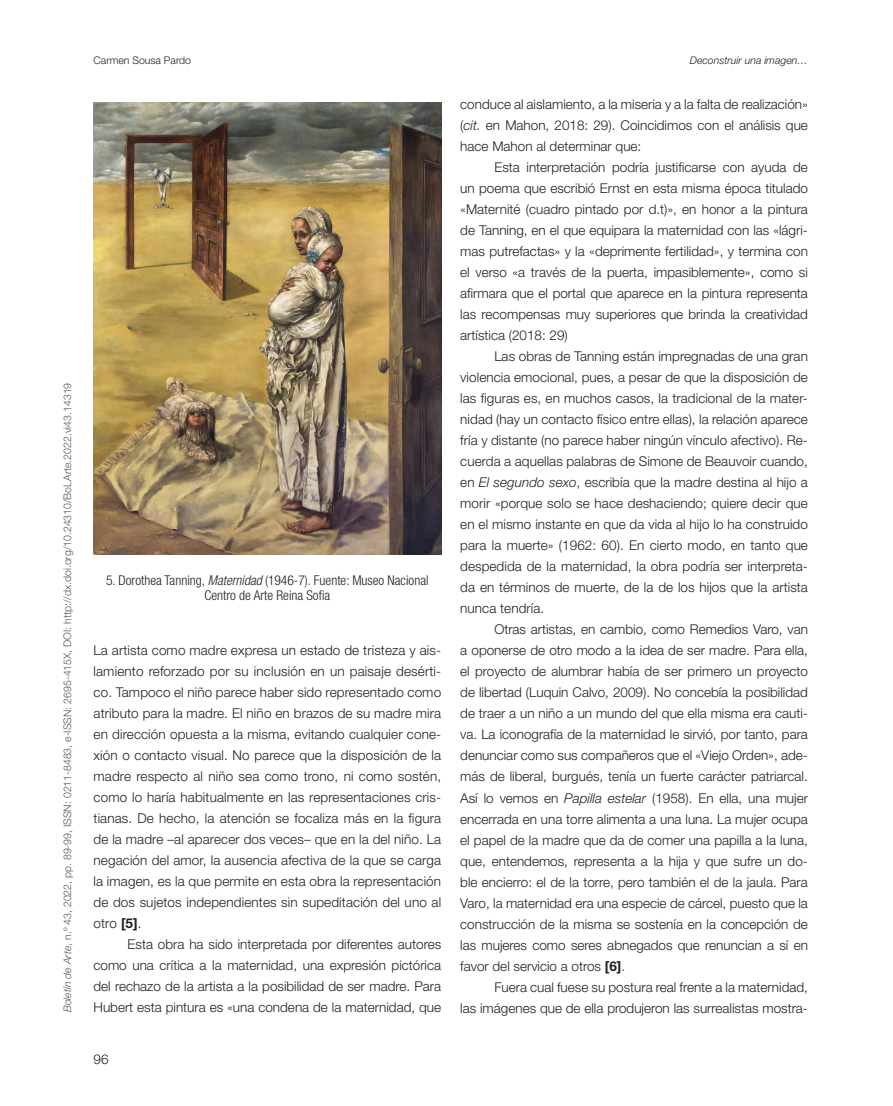
<style>
.page{position:relative;width:893px;height:1106px;background:#fff}
.page>*{position:absolute;margin:0;border:0;box-sizing:border-box;transform-origin:0 0}
.t1{font:300 13.5px/21px "Helvetica Neue LT Std";color:#231f20;text-align:justify}
.t2{font:300 condensed 13.5px/15px "Helvetica Neue LT Std";color:#231f20;text-align:center}
.t3{font:300 10.5px "Helvetica Neue LT Std";color:#57585a}
.t4{font:italic 300 10.5px "Helvetica Neue LT Std";color:#231f20}
.t5{font:300 10.5px "Helvetica Neue LT Std";color:#231f20}
.s1{font-style:italic}
.s2{font-weight:700}
</style>
<div class="page">
<img style="left:94px;top:102px;width:347px;height:452px">
<p class="t3" style="left:61px;top:1012px;width:631px;rotate:-90deg"><span class="s1">Boletín de Arte</span>, n.º 43, 2022, pp. 89-99, ISSN: 0211-8483, e-ISSN: 2695-415X, DOI: http://dx.doi.org/10.24310/BoLArte.2022.vi43.14319</p>
<p class="t5" style="left:94px;top:54px;width:99px">Carmen Sousa Pardo</p>
<p class="t4" style="left:690px;top:54px;width:120px">Deconstruir una imagen…</p>
<p class="t2" style="left:106px;top:572px;width:324px">5. Dorothea Tanning, <span class="s1">Maternidad</span> (1946-7). Fuente: Museo Nacional<br>Centro de Arte Reina Sofia</p>
<p class="t1" style="left:94px;top:639px;width:349px">La artista como madre expresa un estado de tristeza y ais&shy;lamiento reforzado por su inclusión en un paisaje desérti&shy;co. Tampoco el niño parece haber sido representado como atributo para la madre. El niño en brazos de su madre mira en dirección opuesta a la misma, evitando cualquier cone&shy;xión o contacto visual. No parece que la disposición de la madre respecto al niño sea como trono, ni como sostén, como lo haría habitualmente en las representaciones cris&shy;tianas. De hecho, la atención se focaliza más en la figura de la madre –al aparecer dos veces– que en la del niño. La negación del amor, la ausencia afectiva de la que se carga la imagen, es la que permite en esta obra la representación de dos sujetos independientes sin supeditación del uno al otro <span class="s2">[5]</span>.</p>
<p class="t1" style="left:94px;top:933px;width:349px;text-indent:34px">Esta obra ha sido interpretada por diferentes autores como una crítica a la maternidad, una expresión pictórica del rechazo de la artista a la posibilidad de ser madre. Para Hubert esta pintura es «una condena de la maternidad, que</p>
<p class="t1" style="left:94px;top:1048px;width:17px">96</p>
<p class="t1" style="left:460px;top:93px;width:349px">conduce al aislamiento, a la miseria y a la falta de realización» (<span class="s1">cit.</span> en Mahon, 2018: 29). Coincidimos con el análisis que hace Mahon al determinar que:</p>
<p class="t1" style="left:460px;top:156px;width:349px;text-indent:34px">Esta interpretación podría justificarse con ayuda de un poema que escribió Ernst en esta misma época titulado «Maternité (cuadro pintado por d.t)», en honor a la pintura de Tanning, en el que equipara la maternidad con las «lágri&shy;mas putrefactas» y la «deprimente fertilidad», y termina con el verso «a través de la puerta, impasiblemente», como si afirmara que el portal que aparece en la pintura representa las recompensas muy superiores que brinda la creatividad artística (2018: 29)</p>
<p class="t1" style="left:460px;top:345px;width:349px;text-indent:34px">Las obras de Tanning están impregnadas de una gran violencia emocional, pues, a pesar de que la disposición de las figuras es, en muchos casos, la tradicional de la mater&shy;nidad (hay un contacto físico entre ellas), la relación aparece fría y distante (no parece haber ningún vínculo afectivo). Re&shy;cuerda a aquellas palabras de Simone de Beauvoir cuando, en <span class="s1">El segundo sexo</span>, escribía que la madre destina al hijo a morir «porque solo se hace deshaciendo; quiere decir que en el mismo instante en que da vida al hijo lo ha construido para la muerte» (1962: 60). En cierto modo, en tanto que despedida de la maternidad, la obra podría ser interpreta&shy;da en términos de muerte, de la de los hijos que la artista nunca tendría.</p>
<p class="t1" style="left:460px;top:619px;width:349px;text-indent:34px">Otras artistas, en cambio, como Remedios Varo, van a oponerse de otro modo a la idea de ser madre. Para ella, el proyecto de alumbrar había de ser primero un proyecto de libertad (Luquin Calvo, 2009). No concebía la posibilidad de traer a un niño a un mundo del que ella misma era cauti&shy;va. La iconografía de la maternidad le sirvió, por tanto, para denunciar como sus compañeros que el «Viejo Orden», ade&shy;más de liberal, burgués, tenía un fuerte carácter patriarcal.<br>Así lo vemos en <span class="s1">Papilla estelar</span> (1958). En ella, una mujer encerrada en una torre alimenta a una luna. La mujer ocupa el papel de la madre que da de comer una papilla a la luna, que, entendemos, representa a la hija y que sufre un do&shy;ble encierro: el de la torre, pero también el de la jaula. Para Varo, la maternidad era una especie de cárcel, puesto que la construcción de la misma se sostenía en la concepción de las mujeres como seres abnegados que renuncian a sí en favor del servicio a otros <span class="s2">[6]</span>.</p>
<p class="t1" style="left:460px;top:976px;width:349px;text-align:right">Fuera cual fuese su postura real frente a la maternidad,<br>las imágenes que de ella produjeron las surrealistas mostra-</p>
</div>
